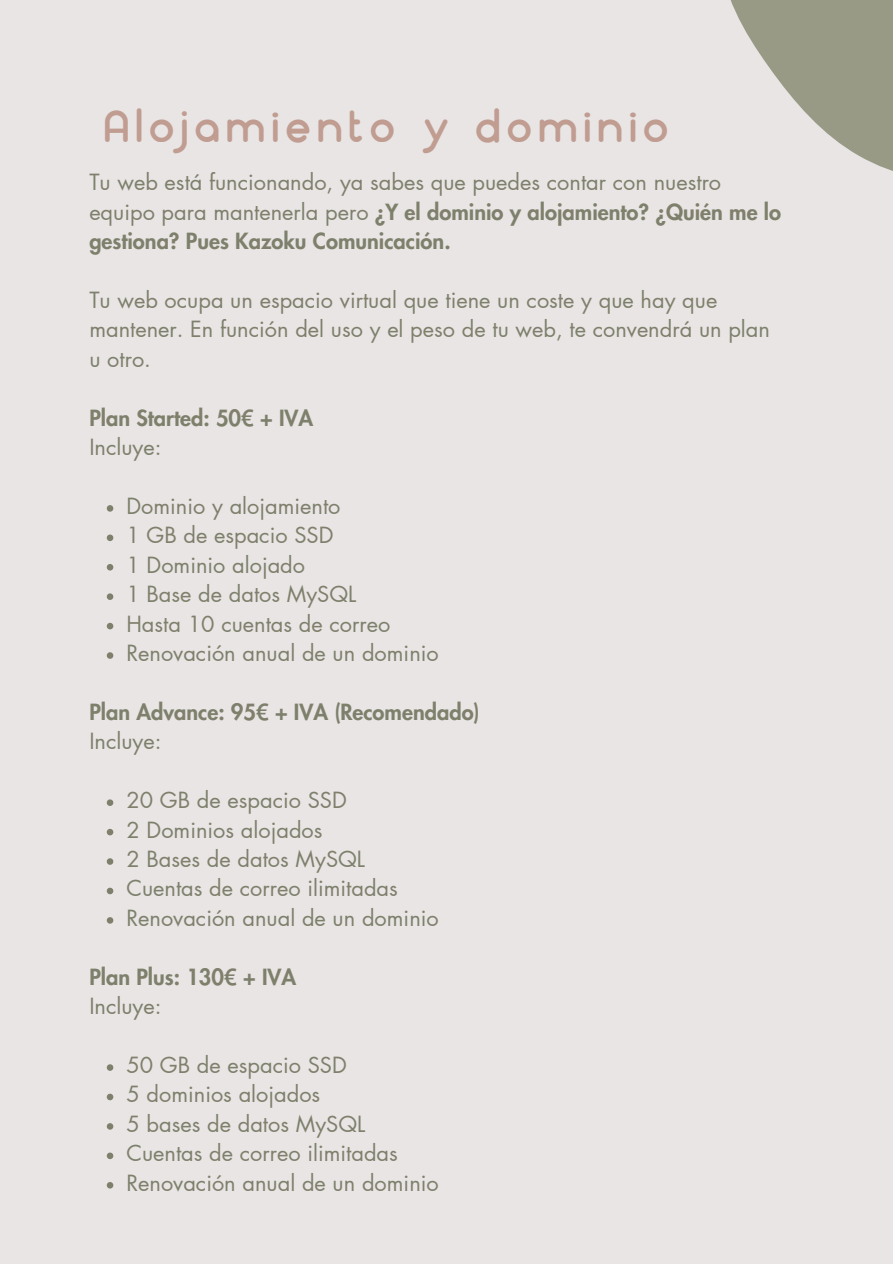
<style>
.page{position:relative;width:893px;height:1264px;background:#fff}
.page>*{position:absolute;margin:0;border:0;box-sizing:border-box;transform-origin:0 0}
.t1{font:700 45px "FS Nokio";letter-spacing:.09em;color:#c09c91}
.t2{font:21.75px/29.4px "Futura LT Pro";color:#7e806c}
.t3{font:800 21.75px "Futura LT Pro";color:#7e806c}
.s1{font-weight:800}
</style>
<div class="page">
<div style="left:0;top:0;width:892px;height:1263px;background:#e8e5e4"></div>
<svg style="left:730px;top:0;width:162px;height:171px;fill:#989a85"></svg>
<svg style="left:107px;top:505px;width:6px;height:6px"></svg>
<svg style="left:107px;top:534px;width:6px;height:7px"></svg>
<svg style="left:107px;top:564px;width:6px;height:6px"></svg>
<svg style="left:107px;top:593px;width:6px;height:7px"></svg>
<svg style="left:107px;top:623px;width:6px;height:6px"></svg>
<svg style="left:107px;top:652px;width:6px;height:6px"></svg>
<svg style="left:107px;top:799px;width:6px;height:7px"></svg>
<svg style="left:107px;top:828px;width:6px;height:7px"></svg>
<svg style="left:107px;top:858px;width:6px;height:6px"></svg>
<svg style="left:107px;top:887px;width:6px;height:7px"></svg>
<svg style="left:107px;top:917px;width:6px;height:6px"></svg>
<svg style="left:107px;top:1064px;width:6px;height:6px"></svg>
<svg style="left:107px;top:1093px;width:6px;height:7px"></svg>
<svg style="left:107px;top:1123px;width:6px;height:6px"></svg>
<svg style="left:107px;top:1152px;width:6px;height:7px"></svg>
<svg style="left:107px;top:1182px;width:6px;height:6px"></svg>
<p class="t1" style="left:103px;top:101px;width:568px">Alojamiento y dominio</p>
<h1 class="t2" style="left:89px;top:168px;width:693px">Tu web está funcionando, ya sabes que puedes contar con nuestro equipo para mantenerla pero <span class="s1">¿Y el dominio y alojamiento? ¿Quién me lo gestiona? Pues Kazoku Comunicación.</span></h1>
<p class="t2" style="left:89px;top:286px;width:682px">Tu web ocupa un espacio virtual que tiene un coste y que hay que mantener. En función del uso y el peso de tu web, te convendrá un plan u otro.</p>
<p class="t3" style="left:89px;top:407px;width:225px">Plan Started: 50€ + IVA</p>
<p class="t2" style="left:89px;top:433px;width:74px">Incluye:</p>
<p class="t2" style="left:126px;top:492px;width:215px">Dominio y alojamiento</p>
<p class="t2" style="left:126px;top:521px;width:208px">1 GB de espacio SSD</p>
<p class="t2" style="left:126px;top:551px;width:180px">1 Dominio alojado</p>
<p class="t2" style="left:126px;top:580px;width:231px">1 Base de datos MySQL</p>
<p class="t2" style="left:126px;top:609px;width:265px">Hasta 10 cuentas de correo</p>
<p class="t2" style="left:126px;top:639px;width:314px">Renovación anual de un dominio</p>
<p class="t3" style="left:89px;top:702px;width:391px">Plan Advance: 95€ + IVA (Recomendado)</p>
<p class="t2" style="left:89px;top:727px;width:74px">Incluye:</p>
<p class="t2" style="left:126px;top:786px;width:222px">20 GB de espacio SSD</p>
<p class="t2" style="left:126px;top:815px;width:198px">2 Dominios alojados</p>
<p class="t2" style="left:126px;top:845px;width:240px">2 Bases de datos MySQL</p>
<p class="t2" style="left:126px;top:874px;width:273px">Cuentas de correo ilimitadas</p>
<p class="t2" style="left:126px;top:904px;width:314px">Renovación anual de un dominio</p>
<p class="t3" style="left:89px;top:966px;width:208px">Plan Plus: 130€ + IVA</p>
<p class="t2" style="left:89px;top:992px;width:74px">Incluye:</p>
<p class="t2" style="left:126px;top:1051px;width:222px">50 GB de espacio SSD</p>
<p class="t2" style="left:126px;top:1080px;width:195px">5 dominios alojados</p>
<p class="t2" style="left:126px;top:1110px;width:240px">5 bases de datos MySQL</p>
<p class="t2" style="left:126px;top:1139px;width:273px">Cuentas de correo ilimitadas</p>
<p class="t2" style="left:126px;top:1168px;width:314px">Renovación anual de un dominio</p>
</div>
